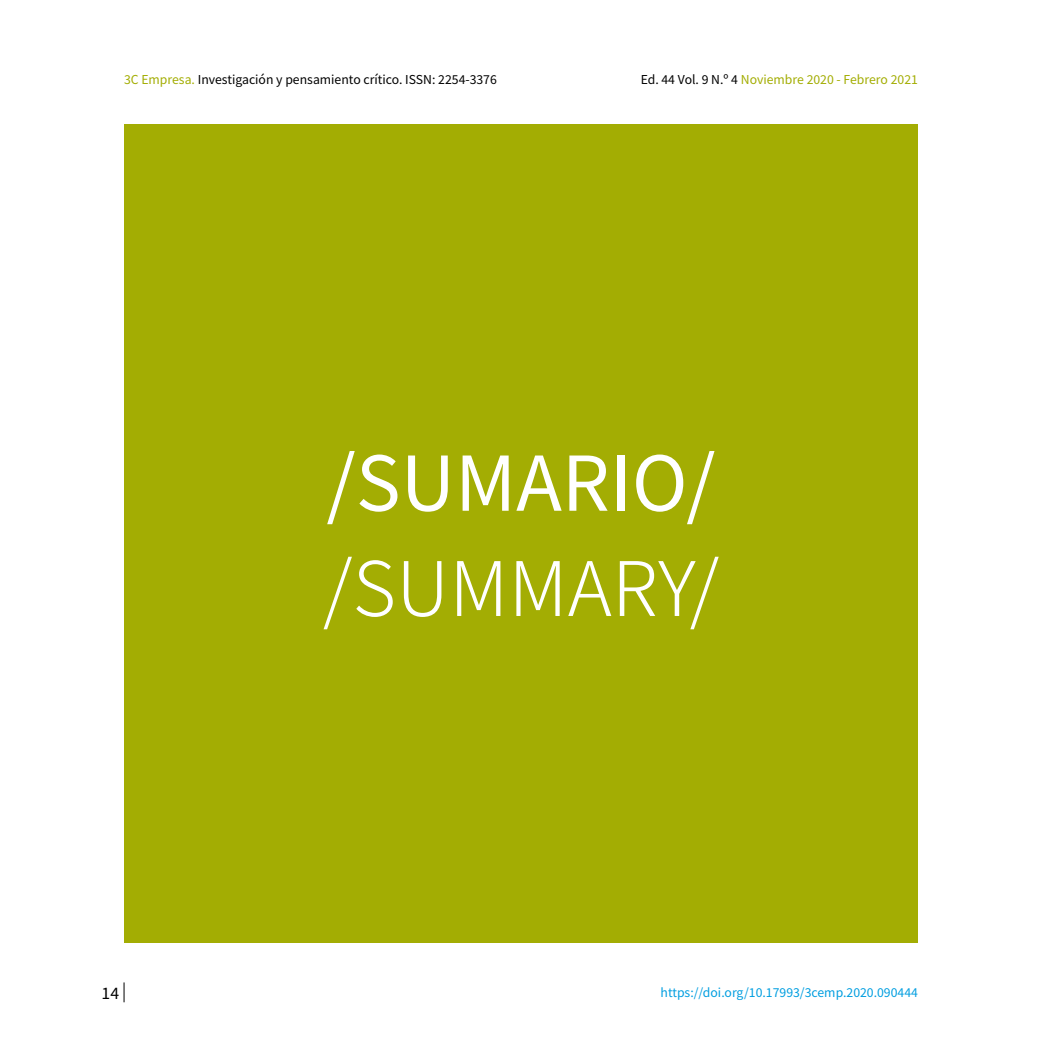
<style>
.page{position:relative;width:1042px;height:1042px;background:#fff}
.page>*{position:absolute;margin:0;border:0;box-sizing:border-box;transform-origin:0 0}
.t1{font:75.25px "Noto Sans HK";color:#fff}
.t2{font:300 75.25px "Noto Sans HK";color:#fff}
.t3{font:15.75px "Noto Sans HK";color:#000}
.t4{font:12.25px "Noto Sans HK";color:#000}
.t5{font:12.25px "Noto Sans HK";color:#009ee0}
.t6{font:12.25px "Noto Sans HK";color:#a3ad03}
.s1{color:#a3ad03}
.s2{color:#000}
</style>
<div class="page">
<svg style="left:124px;top:982px;width:1px;height:20px"></svg>
<div style="left:124px;top:124px;width:794px;height:819px;background:#a3ad03"></div>
<p class="t4" style="left:124px;top:73px;width:374px"><span class="s1">3C Empresa.</span> Investigación y pensamiento crítico. ISSN: 2254-3376</p>
<p class="t6" style="left:641px;top:73px;width:279px"><span class="s2">Ed. 44 Vol. 9 N.º 4</span> Noviembre 2020 - Febrero 2021</p>
<h1 class="t1" style="left:326px;top:441px;width:391px">/SUMARIO/</h1>
<h1 class="t2" style="left:323px;top:546px;width:398px">/SUMMARY/</h1>
<p class="t3" style="left:102px;top:984px;width:19px">14</p>
<p class="t5" style="left:660px;top:986px;width:259px">https://doi.org/10.17993/3cemp.2020.090444</p>
</div>
